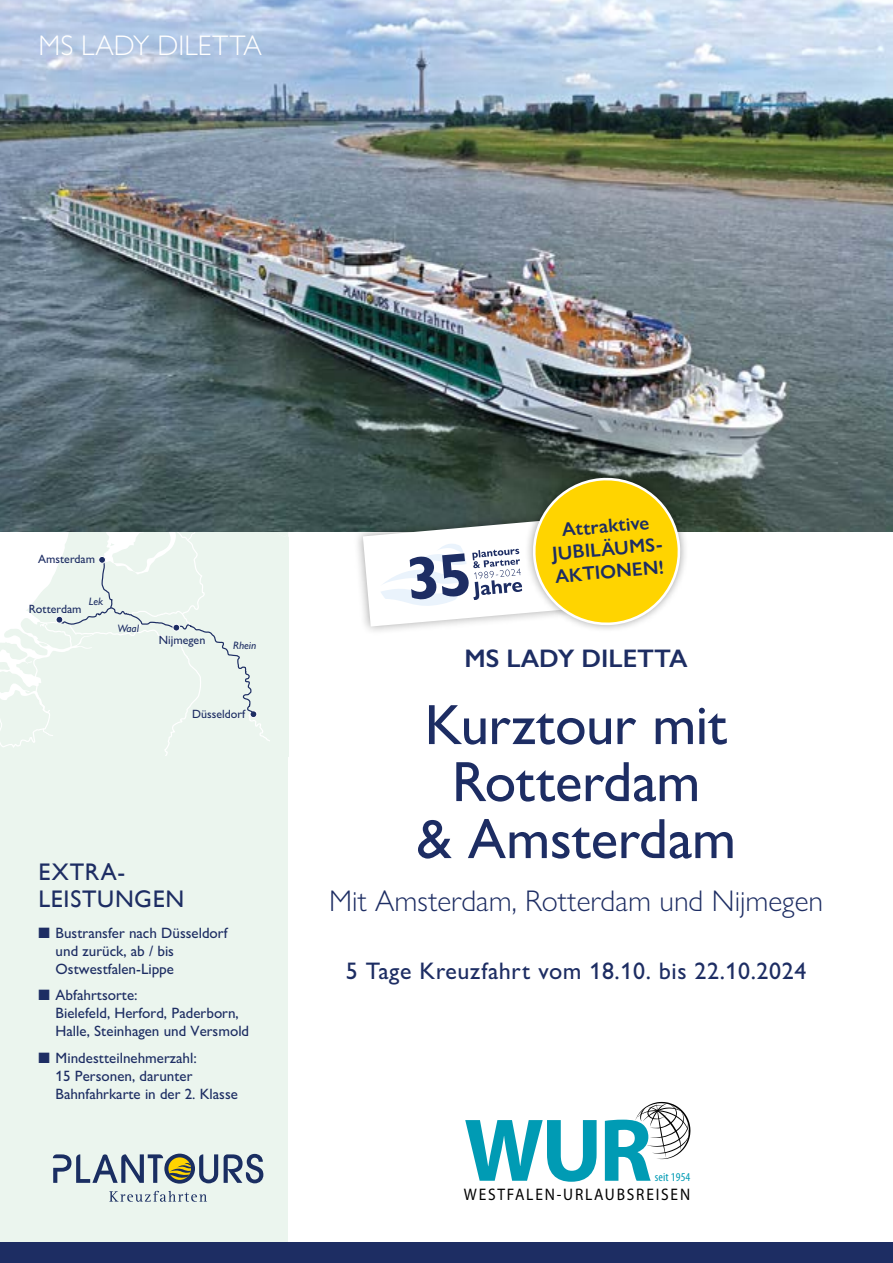
<style>
.page{position:relative;width:893px;height:1263px;background:#fff}
.page>*{position:absolute;margin:0;border:0;box-sizing:border-box;transform-origin:0 0}
.t1{font:700 90px "Myriad Pro";color:#009bb4}
.t2{font:500 57px/57px "Gill Sans Nova";letter-spacing:-.005em;color:#1d2d63;text-align:center}
.t3{font:300 30px "Gill Sans Nova";color:#1d2d63}
.t4{font:300 28.5px "Gill Sans Nova";color:#fff}
.t5{font:600 25.5px "Gill Sans";color:#1d2d63}
.t6{font:500 24px "Gill Sans Nova";letter-spacing:.025em;color:#1d2d63}
.t7{font:24px/27px "Gill Sans";letter-spacing:.03em;color:#1d2d63}
.t8{font:600 19.2px/22.8px "Gill Sans Nova";color:#1d2d63;text-align:center}
.t9{font:16.8px "Myriad Pro";letter-spacing:.115em;color:#000;scale:.92 1}
.t10{font:500 15px/18px "Gill Sans Nova";color:#1d2d63}
.t11{font:500 12px "Gill Sans Nova";color:#1d2d63}
.t12{font:condensed 12px "Myriad Pro";letter-spacing:.01em;color:#009bb4;scale:1.04 1}
.t13{font:italic 500 10.8px "Gill Sans Nova";color:#1d2d63}
</style>
<div class="page">
<svg style="left:0;top:531px;width:288px;height:225px;background:#ebf4ee"></svg>
<div style="left:98px;top:556px;width:8px;height:7px;background:#1d2d63;border:1px solid #fff;border-radius:50%"></div>
<div style="left:0;top:756px;width:288px;height:507px;background:#ebf5ee"></div>
<svg style="left:635px;top:1102px;width:55px;height:57px"></svg>
<img style="left:0;top:0;width:893px;height:531px">
<div style="left:0;top:1242px;width:893px;height:21px;background:#1d2d63"></div>
<svg style="left:224px;top:1154px;width:39px;height:29px"></svg>
<svg style="left:53px;top:1153px;width:165px;height:30px"></svg>
<svg style="left:109px;top:1191px;width:98px;height:11px"></svg>
<div style="left:353px;top:509px;width:222px;height:126px;background:#000;opacity:.35"></div>
<div style="left:525px;top:470px;width:164px;height:164px;background:#000;opacity:.35"></div>
<svg style="left:363px;top:476px;width:319px;height:151px"></svg>
<h3 class="t4" style="left:38px;top:28px;width:225px">MS LADY DILETTA</h3>
<p class="t11" style="left:38px;top:552px;width:58px">Amsterdam</p>
<p class="t11" style="left:29px;top:601px;width:54px">Rotterdam</p>
<p class="t13" style="left:89px;top:595px;width:16px">Lek</p>
<p class="t13" style="left:117px;top:622px;width:23px">Waal</p>
<p class="t11" style="left:159px;top:632px;width:48px">Nijmegen</p>
<p class="t13" style="left:233px;top:639px;width:25px">Rhein</p>
<p class="t11" style="left:192px;top:706px;width:55px">Düsseldorf</p>
<h3 class="t7" style="left:39px;top:858px;width:147px">EXTRA-<br>LEISTUNGEN</h3>
<p class="t10" style="left:56px;top:923px;width:173px;text-indent:-17px">■ Bustransfer nach Düsseldorf und zurück, ab / bis<br>Ostwestfalen-Lippe</p>
<p class="t10" style="left:56px;top:986px;width:195px;text-indent:-17px">■ Abfahrtsorte:<br>Bielefeld, Herford, Paderborn,<br>Halle, Steinhagen und Versmold</p>
<p class="t10" style="left:56px;top:1048px;width:184px;text-indent:-17px">■ Mindestteilnehmerzahl:<br>15 Personen, darunter<br>Bahnfahrkarte in der 2. Klasse</p>
<p class="t8" style="left:549px;top:519px;width:115px;rotate:-5deg">Attraktive<br>JUBILÄUMS-<br>AKTIONEN!</p>
<h3 class="t5" style="left:465px;top:643px;width:225px">MS LADY DILETTA</h3>
<h2 class="t2" style="left:416px;top:696px;width:321px">Kurztour mit<br>Rotterdam<br>&amp; Amsterdam</h2>
<h3 class="t3" style="left:329px;top:882px;width:495px">Mit Amsterdam, Rotterdam und Nijmegen</h3>
<h3 class="t6" style="left:346px;top:956px;width:462px">5 Tage Kreuzfahrt vom 18.10. bis 22.10.2024</h3>
<h1 class="t1" style="left:464px;top:1092px;width:190px">WUR</h1>
<p class="t12" style="left:655px;top:1169px;width:36px">seit 1954</p>
<p class="t9" style="left:464px;top:1184px;width:247px">WESTFALEN-URLAUBSREISEN</p>
</div>
